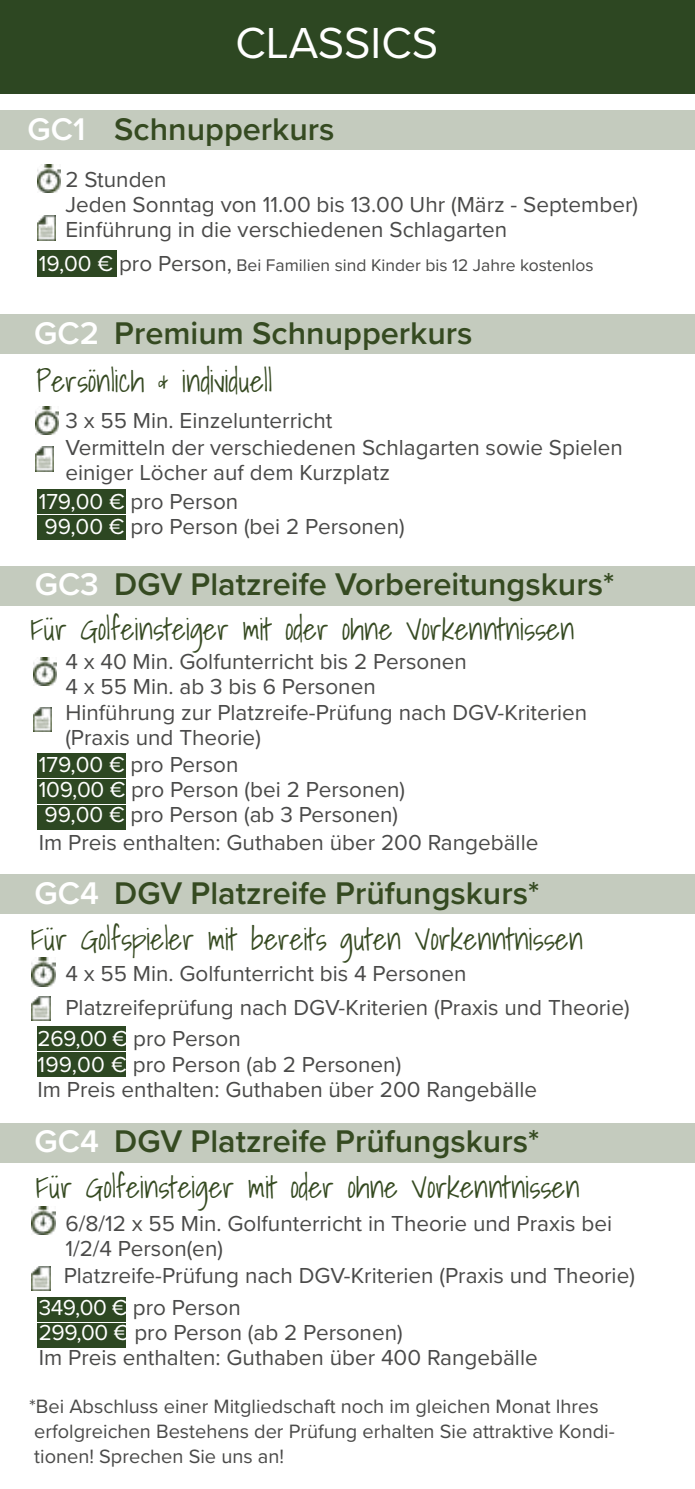
<style>
.page{position:relative;width:695px;height:1489px;background:#fff}
.page>*{position:absolute;margin:0;border:0;box-sizing:border-box;transform-origin:0 0}
.t1{font:45px "Proxima Nova";color:#fff}
.t2{font:600 32.5px "Proxima Nova";color:#354a21}
.t3{font:600 32.5px "Proxima Nova";color:#fff}
.t4{font:300 30px "Shadows Into";color:#364a22}
.t5{font:300 30px "Shadows Into";color:#364a21}
.t6{font:300 30px "Shadows Into";color:#354a21}
.t7{font:22.5px/25px "Proxima Nova";color:#4a4a49}
.t8{font:20px/25px "Proxima Nova";color:#4a4a49}
.t9{font:17.5px "Proxima Nova";color:#4a4a49}
.s1{font-size:22.5px;color:#fff}
.s2{font-size:22.5px}
.s3{color:#fff}
</style>
<div class="page">
<div style="left:38px;top:1296px;width:88px;height:24px;background:#2d4722"></div>
<div style="left:38px;top:1322px;width:88px;height:24px;background:#2d4722"></div>
<div style="left:38px;top:1052px;width:88px;height:24px;background:#2d4722"></div>
<div style="left:38px;top:1026px;width:88px;height:24px;background:#2d4722"></div>
<div style="left:38px;top:779px;width:88px;height:24px;background:#2d4722"></div>
<div style="left:38px;top:753px;width:88px;height:24px;background:#2d4722"></div>
<div style="left:38px;top:805px;width:88px;height:24px;background:#2d4722"></div>
<div style="left:38px;top:515px;width:88px;height:24px;background:#2d4722"></div>
<div style="left:38px;top:489px;width:88px;height:24px;background:#2d4722"></div>
<div style="left:38px;top:250px;width:79px;height:27px;background:#2d4722"></div>
<div style="left:0;top:0;width:694px;height:93px;background:#2d4722"></div>
<div style="left:0;top:110px;width:694px;height:40px;background:#c4cbbe"></div>
<img style="left:37px;top:216px;width:19px;height:24px">
<img style="left:37px;top:164px;width:24px;height:29px">
<img style="left:35px;top:446px;width:19px;height:25px">
<img style="left:35px;top:406px;width:24px;height:28px">
<img style="left:34px;top:707px;width:18px;height:24px">
<img style="left:34px;top:657px;width:23px;height:29px">
<div style="left:0;top:314px;width:694px;height:40px;background:#c4cbbe"></div>
<div style="left:0;top:566px;width:694px;height:40px;background:#c4cbbe"></div>
<div style="left:0;top:874px;width:694px;height:40px;background:#c4cbbe"></div>
<img style="left:32px;top:996px;width:18px;height:24px">
<img style="left:32px;top:957px;width:23px;height:29px">
<div style="left:0;top:1122px;width:694px;height:40px;background:#c4cbbe"></div>
<img style="left:32px;top:1266px;width:18px;height:24px">
<img style="left:32px;top:1206px;width:23px;height:28px">
<hr style="left:694px;top:0;width:1px;height:93px;background:#504e50">
<hr style="left:694px;top:111px;width:1px;height:39px;background:#504e50">
<hr style="left:694px;top:314px;width:1px;height:40px;background:#504e50">
<h2 class="t3" style="left:28px;top:105px;width:59px">GC1</h2>
<h1 class="t1" style="left:235px;top:9px;width:204px">CLASSICS</h1>
<h2 class="t2" style="left:114px;top:105px;width:221px">Schnupperkurs</h2>
<p class="t7" style="left:65px;top:166px;width:574px">2 Stunden<br>Jeden Sonntag von 11.00 bis 13.00 Uhr (März - September)</p>
<p class="t7" style="left:65px;top:216px;width:443px">Einführung in die verschiedenen Schlagarten</p>
<p class="t9" style="left:39px;top:251px;width:556px"><span class="s1">19,00 €</span> <span class="s2">pro Person,</span> Bei Familien sind Kinder bis 12 Jahre kostenlos</p>
<h2 class="t2" style="left:34px;top:308px;width:439px"><span class="s3">GC2</span> Premium Schnupperkurs</h2>
<h3 class="t4" style="left:36px;top:357px;width:237px">Persönlich &amp; individuell</h3>
<p class="t7" style="left:65px;top:407px;width:559px;line-height:25.8px">3 x 55 Min. Einzelunterricht<br>Vermitteln der verschiedenen Schlagarten sowie Spielen einiger Löcher auf dem Kurzplatz</p>
<p class="t7" style="left:39px;top:488px;width:367px"><span class="s3">179,00 €</span> pro Person<br><span class="s3">99,00 €</span> pro Person (bei 2 Personen)</p>
<h2 class="t2" style="left:35px;top:560px;width:581px"><span class="s3">GC3</span> DGV Platzreife Vorbereitungskurs*</h2>
<h3 class="t4" style="left:31px;top:604px;width:545px">Für Golfeinsteiger mit oder ohne Vorkenntnissen</h3>
<p class="t7" style="left:65px;top:647px;width:523px">4 x 40 Min. Golfunterricht bis 2 Personen<br>4 x 55 Min. ab 3 bis 6 Personen<br>Hinführung zur Platzreife-Prüfung nach DGV-Kriterien (Praxis und Theorie)</p>
<p class="t7" style="left:39px;top:751px;width:368px"><span class="s3">179,00 €</span> pro Person<br><span class="s3">109,00 €</span> pro Person (bei 2 Personen)<br><span class="s3">99,00 €</span> pro Person (ab 3 Personen)</p>
<p class="t7" style="left:39px;top:829px;width:501px">Im Preis enthalten: Guthaben über 200 Rangebälle</p>
<h2 class="t2" style="left:35px;top:868px;width:506px"><span class="s3">GC4</span> DGV Platzreife Prüfungskurs*</h2>
<h3 class="t5" style="left:31px;top:914px;width:554px">Für Golfspieler mit bereits guten Vorkenntnissen</h3>
<p class="t7" style="left:65px;top:955px;width:565px;line-height:34.2px">4 x 55 Min. Golfunterricht bis 4 Personen<br>Platzreifeprüfung nach DGV-Kriterien (Praxis und Theorie)</p>
<p class="t7" style="left:38px;top:1025px;width:501px"><span class="s3">269,00 €</span> pro Person<br><span class="s3">199,00 €</span> pro Person (ab 2 Personen)<br>Im Preis enthalten: Guthaben über 200 Rangebälle</p>
<h2 class="t2" style="left:35px;top:1116px;width:506px"><span class="s3">GC4</span> DGV Platzreife Prüfungskurs*</h2>
<h3 class="t6" style="left:36px;top:1162px;width:545px">Für Golfeinsteiger mit oder ohne Vorkenntnissen</h3>
<p class="t7" style="left:65px;top:1209px;width:548px">6/8/12 x 55 Min. Golfunterricht in Theorie und Praxis bei<br>1/2/4 Person(en)</p>
<p class="t7" style="left:39px;top:1259px;width:597px;line-height:31.2px;text-indent:25px">Platzreife-Prüfung nach DGV-Kriterien (Praxis und Theorie)<br><span class="s3">349,00 €</span> pro Person</p>
<p class="t7" style="left:39px;top:1318px;width:500px"><span class="s3">299,00 €</span> pro Person (ab 2 Personen)<br>Im Preis enthalten: Guthaben über 400 Rangebälle</p>
<p class="t8" style="left:29px;top:1393px;width:587px">*Bei Abschluss einer Mitgliedschaft noch im gleichen Monat Ihres erfolgreichen Bestehens der Prüfung erhalten Sie attraktive Kondi&shy;tionen! Sprechen Sie uns an!</p>
</div>
